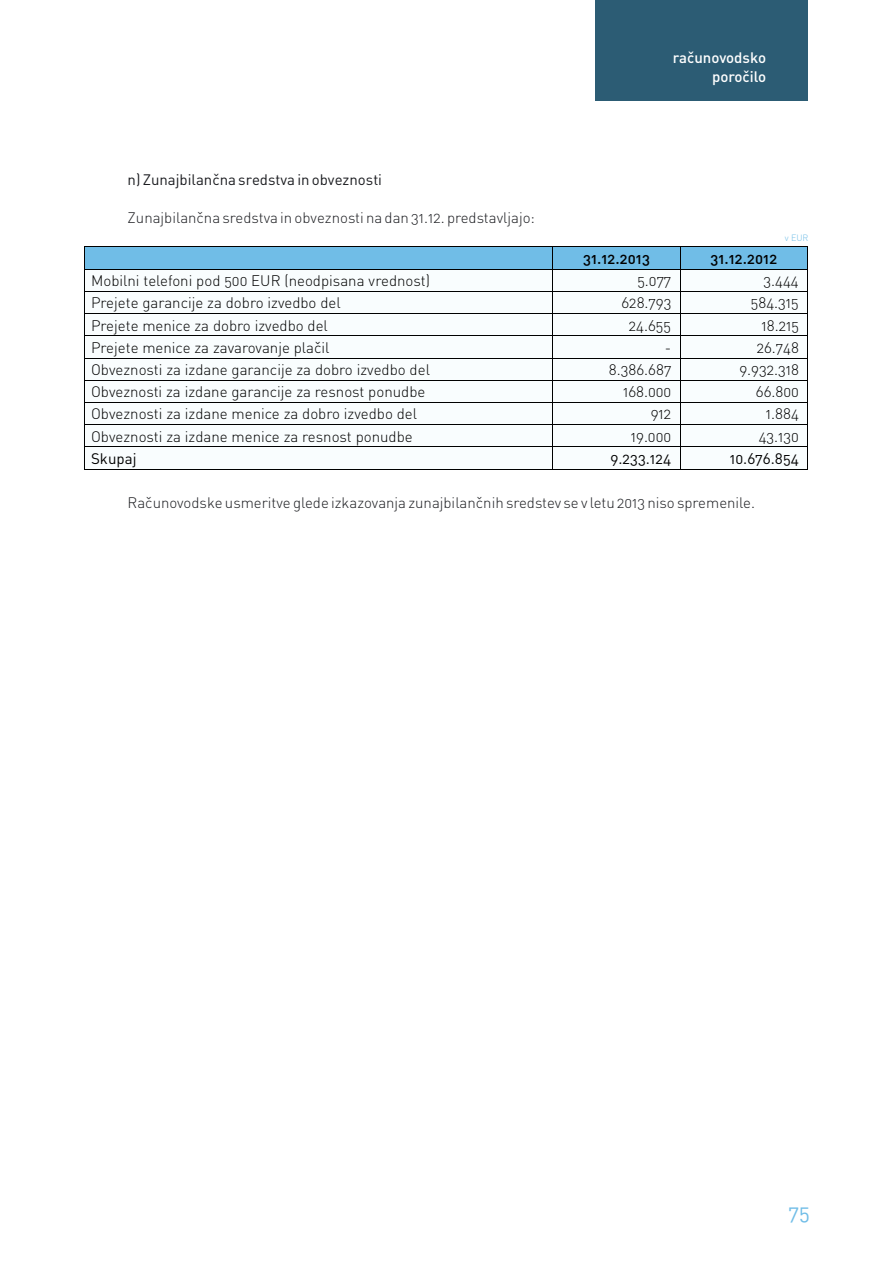
<style>
.page{position:relative;width:893px;height:1263px;background:#fff}
.page>*{position:absolute;margin:0;border:0;box-sizing:border-box;transform-origin:0 0}
.t1{font:21px "DINCE Regular Alternate";color:#70bde7}
.t2{font:15px "DINCE Light Alternate";color:#000}
.t3{font:15px "DINCE Light Alternate";color:#1b1c20}
.t4{font:15px "DINCE Regular Alternate";color:#1b1c20}
.t5{font:15px "DINCE Regular Alternate";color:#000}
.t6{font:15px/18.9px "DINCE Medium Alternate";color:#fff;text-align:right}
.t7{font:15px "DINCE Medium Alternate";color:#000}
.t8{font:9px "DINCE Light Alternate";color:#70bde7}
</style>
<div class="page">
<div style="left:595px;top:0;width:213px;height:101px;background:#2c5c74"></div>
<div style="left:84px;top:270px;width:723px;height:199px;background:#f9fdfe"></div>
<div style="left:84px;top:247px;width:724px;height:22px;background:#70bde7"></div>
<hr style="left:84px;top:247px;width:468px;height:1px;background:#000">
<hr style="left:553px;top:247px;width:127px;height:1px;background:#000">
<hr style="left:680px;top:247px;width:127px;height:1px;background:#000">
<hr style="left:84px;top:269px;width:468px;height:1px;background:#000">
<hr style="left:553px;top:269px;width:127px;height:1px;background:#000">
<hr style="left:680px;top:269px;width:127px;height:1px;background:#000">
<hr style="left:84px;top:291px;width:468px;height:1px;background:#000">
<hr style="left:553px;top:291px;width:127px;height:1px;background:#000">
<hr style="left:680px;top:291px;width:127px;height:1px;background:#000">
<hr style="left:84px;top:313px;width:468px;height:1px;background:#000">
<hr style="left:553px;top:313px;width:127px;height:1px;background:#000">
<hr style="left:680px;top:313px;width:127px;height:1px;background:#000">
<hr style="left:84px;top:335px;width:468px;height:1px;background:#000">
<hr style="left:553px;top:335px;width:127px;height:1px;background:#000">
<hr style="left:680px;top:335px;width:127px;height:1px;background:#000">
<hr style="left:84px;top:358px;width:468px;height:1px;background:#000">
<hr style="left:553px;top:358px;width:127px;height:1px;background:#000">
<hr style="left:680px;top:358px;width:127px;height:1px;background:#000">
<hr style="left:84px;top:380px;width:468px;height:1px;background:#000">
<hr style="left:553px;top:380px;width:127px;height:1px;background:#000">
<hr style="left:680px;top:380px;width:127px;height:1px;background:#000">
<hr style="left:84px;top:402px;width:468px;height:1px;background:#000">
<hr style="left:553px;top:402px;width:127px;height:1px;background:#000">
<hr style="left:680px;top:402px;width:127px;height:1px;background:#000">
<hr style="left:84px;top:424px;width:468px;height:1px;background:#000">
<hr style="left:553px;top:424px;width:127px;height:1px;background:#000">
<hr style="left:680px;top:424px;width:127px;height:1px;background:#000">
<hr style="left:84px;top:446px;width:468px;height:1px;background:#000">
<hr style="left:553px;top:446px;width:127px;height:1px;background:#000">
<hr style="left:680px;top:446px;width:127px;height:1px;background:#000">
<svg style="left:84px;top:248px;width:1px;height:221px"></svg>
<hr style="left:84px;top:469px;width:468px;height:1px;background:#000">
<svg style="left:552px;top:247px;width:1px;height:223px"></svg>
<hr style="left:553px;top:469px;width:127px;height:1px;background:#000">
<svg style="left:680px;top:248px;width:1px;height:221px"></svg>
<hr style="left:680px;top:469px;width:127px;height:1px;background:#000">
<svg style="left:807px;top:247px;width:1px;height:223px"></svg>
<p class="t4" style="left:128px;top:173px;width:256px">n) Zunajbilančna sredstva in obveznosti</p>
<p class="t3" style="left:128px;top:211px;width:409px">Zunajbilančna sredstva in obveznosti na dan 31.12. predstavljajo:</p>
<p class="t6" style="left:673px;top:49px;width:95px">računovodsko poročilo</p>
<p class="t7" style="left:583px;top:252px;width:69px">31.12.2013</p>
<p class="t7" style="left:710px;top:252px;width:68px">31.12.2012</p>
<p class="t8" style="left:785px;top:234px;width:25px">v EUR</p>
<p class="t2" style="left:91px;top:274px;width:340px">Mobilni telefoni pod 500 EUR (neodpisana vrednost)</p>
<p class="t2" style="left:637px;top:274px;width:35px">5.077</p>
<p class="t2" style="left:763px;top:274px;width:37px">3.444</p>
<p class="t2" style="left:91px;top:296px;width:251px">Prejete garancije za dobro izvedbo del</p>
<p class="t2" style="left:621px;top:296px;width:51px">628.793</p>
<p class="t2" style="left:751px;top:296px;width:49px">584.315</p>
<p class="t2" style="left:91px;top:319px;width:238px">Prejete menice za dobro izvedbo del</p>
<p class="t2" style="left:629px;top:319px;width:44px">24.655</p>
<p class="t2" style="left:761px;top:319px;width:39px">18.215</p>
<p class="t2" style="left:91px;top:341px;width:240px">Prejete menice za zavarovanje plačil</p>
<p class="t2" style="left:665px;top:341px;width:8px">-</p>
<p class="t2" style="left:757px;top:341px;width:44px">26.748</p>
<p class="t2" style="left:91px;top:363px;width:340px">Obveznosti za izdane garancije za dobro izvedbo del</p>
<p class="t2" style="left:609px;top:363px;width:64px">8.386.687</p>
<p class="t2" style="left:739px;top:363px;width:61px">9.932.318</p>
<p class="t2" style="left:91px;top:385px;width:336px">Obveznosti za izdane garancije za resnost ponudbe</p>
<p class="t2" style="left:623px;top:385px;width:50px">168.000</p>
<p class="t2" style="left:756px;top:385px;width:45px">66.800</p>
<p class="t2" style="left:91px;top:407px;width:328px">Obveznosti za izdane menice za dobro izvedbo del</p>
<p class="t2" style="left:651px;top:407px;width:22px">912</p>
<p class="t2" style="left:766px;top:407px;width:34px">1.884</p>
<p class="t2" style="left:91px;top:429px;width:323px">Obveznosti za izdane menice za resnost ponudbe</p>
<p class="t2" style="left:631px;top:429px;width:42px">19.000</p>
<p class="t2" style="left:759px;top:429px;width:42px">43.130</p>
<p class="t5" style="left:91px;top:452px;width:47px">Skupaj</p>
<p class="t5" style="left:611px;top:452px;width:62px">9.233.124</p>
<p class="t5" style="left:730px;top:452px;width:71px">10.676.854</p>
<p class="t3" style="left:128px;top:495px;width:629px">Računovodske usmeritve glede izkazovanja zunajbilančnih sredstev se v letu 2013 niso spremenile.</p>
<h1 class="t1" style="left:789px;top:1203px;width:23px">75</h1>
</div>
